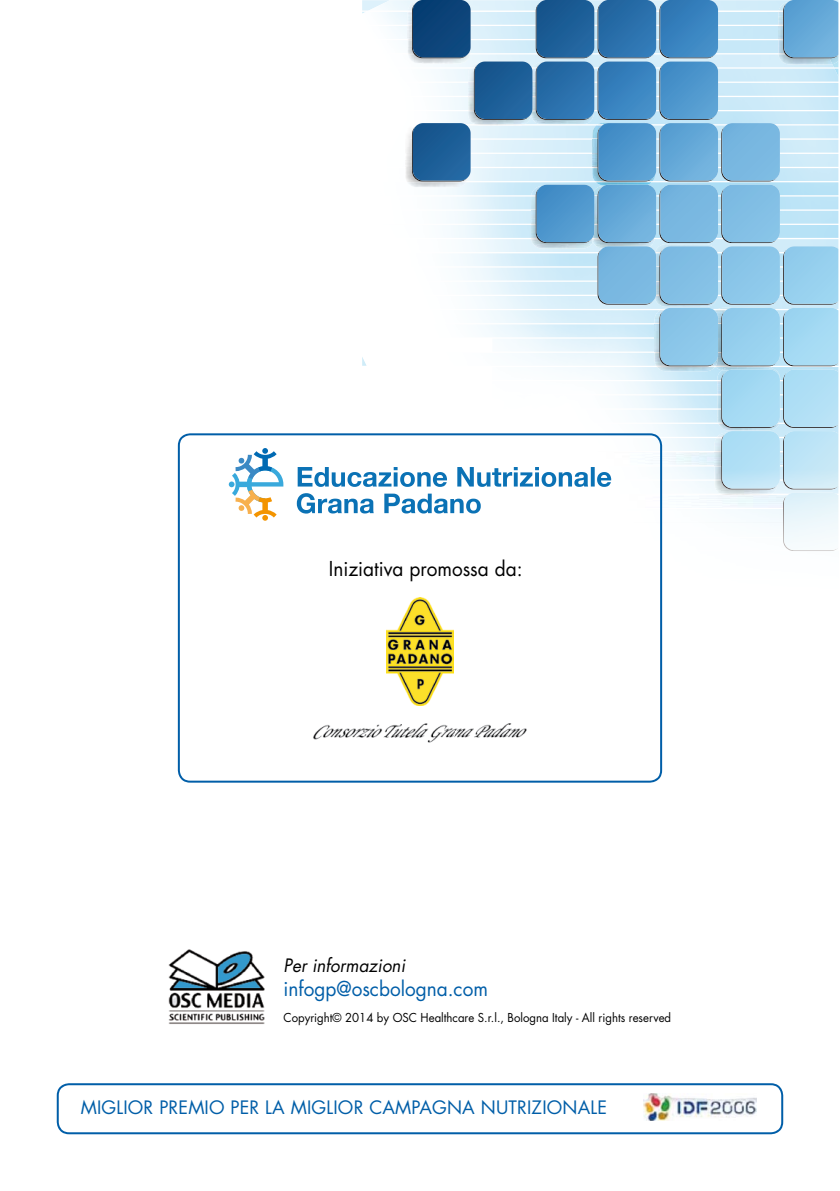
<style>
.page{position:relative;width:840px;height:1191px;background:#fff}
.page>*{position:absolute;margin:0;border:0;box-sizing:border-box;transform-origin:0 0}
.t1{font:20px "Futura";color:#000;scale:.95 1}
.t2{font:20px "Futura";color:#005ea8;scale:.95 1}
.t3{font:18px "Futura";letter-spacing:.01em;color:#005ea8}
.t4{font:italic 18px "Futura";color:#000;scale:.95 1}
.t5{font:12px "Futura";color:#000;scale:.95 1}
</style>
<div class="page">
<img style="left:661px;top:566px;width:2px;height:46px">
<img style="left:661px;top:552px;width:2px;height:12px">
<img style="left:661px;top:537px;width:2px;height:13px">
<img style="left:661px;top:509px;width:121px;height:27px">
<img style="left:661px;top:495px;width:176px;height:13px">
<img style="left:661px;top:481px;width:176px;height:12px">
<img style="left:661px;top:438px;width:121px;height:41px">
<img style="left:652px;top:424px;width:185px;height:13px">
<img style="left:639px;top:410px;width:143px;height:12px">
<img style="left:621px;top:381px;width:161px;height:27px">
<img style="left:576px;top:367px;width:261px;height:13px">
<img style="left:362px;top:353px;width:420px;height:13px">
<img style="left:511px;top:339px;width:271px;height:12px">
<img style="left:485px;top:324px;width:297px;height:13px">
<img style="left:481px;top:296px;width:356px;height:27px">
<img style="left:472px;top:282px;width:310px;height:13px">
<img style="left:458px;top:253px;width:324px;height:27px">
<img style="left:451px;top:211px;width:386px;height:41px">
<img style="left:446px;top:140px;width:391px;height:69px">
<img style="left:438px;top:69px;width:399px;height:69px">
<img style="left:441px;top:54px;width:388px;height:13px">
<img style="left:362px;top:12px;width:416px;height:41px">
<img style="left:368px;top:0;width:415px;height:11px">
<img style="left:722px;top:495px;width:46px;height:1px">
<img style="left:714px;top:481px;width:62px;height:12px">
<img style="left:717px;top:408px;width:62px;height:22px">
<img style="left:717px;top:410px;width:62px;height:12px">
<img style="left:717px;top:368px;width:62px;height:40px">
<img style="left:714px;top:309px;width:58px;height:61px">
<img style="left:714px;top:353px;width:7px;height:13px">
<img style="left:732px;top:308px;width:33px;height:1px">
<img style="left:721px;top:368px;width:49px;height:1px">
<img style="left:654px;top:309px;width:60px;height:58px">
<img style="left:656px;top:367px;width:58px;height:4px">
<svg style="left:654px;top:309px;width:6px;height:42px"></svg>
<svg style="left:712px;top:359px;width:5px;height:8px"></svg>
<img style="left:530px;top:195px;width:124px;height:53px">
<svg style="left:530px;top:186px;width:6px;height:52px"></svg>
<img style="left:593px;top:225px;width:61px;height:13px">
<svg style="left:591px;top:235px;width:2px;height:7px"></svg>
<img style="left:406px;top:125px;width:60px;height:57px">
<img style="left:408px;top:182px;width:58px;height:5px">
<img style="left:406px;top:168px;width:62px;height:13px">
<svg style="left:405px;top:125px;width:7px;height:42px"></svg>
<img style="left:409px;top:54px;width:59px;height:10px">
<img style="left:407px;top:40px;width:5px;height:13px">
<svg style="left:407px;top:1px;width:5px;height:38px"></svg>
<img style="left:468px;top:111px;width:125px;height:13px">
<svg style="left:468px;top:63px;width:6px;height:47px"></svg>
<img style="left:531px;top:115px;width:53px;height:9px">
<svg style="left:530px;top:62px;width:6px;height:53px"></svg>
<img style="left:592px;top:124px;width:60px;height:58px">
<img style="left:595px;top:182px;width:56px;height:3px">
<img style="left:592px;top:168px;width:62px;height:13px">
<img style="left:608px;top:123px;width:38px;height:1px">
<svg style="left:829px;top:58px;width:8px;height:19px"></svg>
<img style="left:778px;top:54px;width:53px;height:10px">
<svg style="left:778px;top:2px;width:5px;height:51px"></svg>
<img style="left:654px;top:252px;width:5px;height:44px">
<img style="left:654px;top:296px;width:62px;height:11px">
<img style="left:654px;top:244px;width:62px;height:8px">
<img style="left:461px;top:127px;width:6px;height:54px">
<img style="left:473px;top:65px;width:55px;height:55px">
<img style="left:535px;top:3px;width:55px;height:55px">
<img style="left:535px;top:65px;width:55px;height:55px">
<img style="left:535px;top:188px;width:55px;height:55px">
<img style="left:597px;top:3px;width:55px;height:55px">
<img style="left:597px;top:65px;width:55px;height:55px">
<img style="left:597px;top:127px;width:55px;height:54px">
<img style="left:597px;top:188px;width:55px;height:55px">
<img style="left:597px;top:250px;width:55px;height:55px">
<img style="left:659px;top:3px;width:55px;height:55px">
<img style="left:659px;top:65px;width:55px;height:55px">
<img style="left:659px;top:127px;width:55px;height:54px">
<img style="left:659px;top:188px;width:55px;height:55px">
<div style="left:659px;top:250px;width:55px;height:55px;background:#82bfe5"></div>
<img style="left:659px;top:311px;width:55px;height:55px">
<img style="left:721px;top:127px;width:55px;height:54px">
<img style="left:721px;top:188px;width:55px;height:55px">
<img style="left:721px;top:250px;width:55px;height:55px">
<div style="left:721px;top:311px;width:55px;height:55px;background:#98d1ef"></div>
<img style="left:721px;top:373px;width:55px;height:55px">
<img style="left:721px;top:434px;width:55px;height:55px">
<img style="left:782px;top:3px;width:55px;height:55px">
<img style="left:782px;top:250px;width:55px;height:55px">
<img style="left:782px;top:311px;width:55px;height:55px">
<img style="left:782px;top:373px;width:55px;height:55px">
<img style="left:782px;top:434px;width:55px;height:55px">
<img style="left:782px;top:496px;width:55px;height:55px">
<img style="left:412px;top:0;width:58px;height:57px">
<img style="left:412px;top:123px;width:49px;height:58px">
<img style="left:474px;top:61px;width:49px;height:58px">
<img style="left:536px;top:0;width:58px;height:57px">
<img style="left:536px;top:61px;width:52px;height:58px">
<img style="left:536px;top:185px;width:49px;height:57px">
<img style="left:598px;top:0;width:57px;height:57px">
<img style="left:598px;top:61px;width:48px;height:58px">
<svg style="left:592px;top:123px;width:16px;height:44px"></svg>
<svg style="left:593px;top:185px;width:15px;height:39px"></svg>
<img style="left:598px;top:246px;width:50px;height:58px">
<img style="left:660px;top:0;width:57px;height:57px">
<img style="left:660px;top:61px;width:49px;height:58px">
<svg style="left:660px;top:123px;width:10px;height:10px"></svg>
<div style="left:660px;top:185px;width:50px;height:57px;background:#78b7e0"></div>
<svg style="left:655px;top:246px;width:15px;height:49px"></svg>
<div style="left:660px;top:308px;width:49px;height:57px;background:#8bc6e9"></div>
<svg style="left:722px;top:123px;width:10px;height:6px"></svg>
<div style="left:721px;top:185px;width:50px;height:57px;background:#81bee4"></div>
<svg style="left:722px;top:246px;width:10px;height:8px"></svg>
<svg style="left:714px;top:308px;width:18px;height:43px"></svg>
<img style="left:721px;top:369px;width:49px;height:58px">
<svg style="left:714px;top:431px;width:18px;height:48px"></svg>
<img style="left:783px;top:0;width:54px;height:57px">
<svg style="left:784px;top:246px;width:9px;height:6px"></svg>
<svg style="left:783px;top:308px;width:10px;height:9px"></svg>
<svg style="left:787px;top:369px;width:6px;height:3px"></svg>
<svg style="left:783px;top:431px;width:10px;height:10px"></svg>
<img style="left:783px;top:492px;width:50px;height:58px">
<img style="left:168px;top:949px;width:97px;height:75px">
<svg style="left:57px;top:1083px;width:725px;height:51px"></svg>
<img style="left:643px;top:1094px;width:113px;height:26px">
<svg style="left:178px;top:433px;width:483px;height:349px"></svg>
<h1 class="t1" style="left:328px;top:554px;width:205px">Iniziativa promossa da:</h1>
<h2 class="t4" style="left:283px;top:952px;width:129px">Per informazioni</h2>
<h1 class="t2" style="left:283px;top:974px;width:216px">infogp@oscbologna.com</h1>
<p class="t5" style="left:283px;top:1009px;width:409px">Copyright© 2014 by OSC Healthcare S.r.l., Bologna Italy - All rights reserved</p>
<h2 class="t3" style="left:81px;top:1095px;width:527px">MIGLIOR PREMIO PER LA MIGLIOR CAMPAGNA NUTRIZIONALE</h2>
</div>
